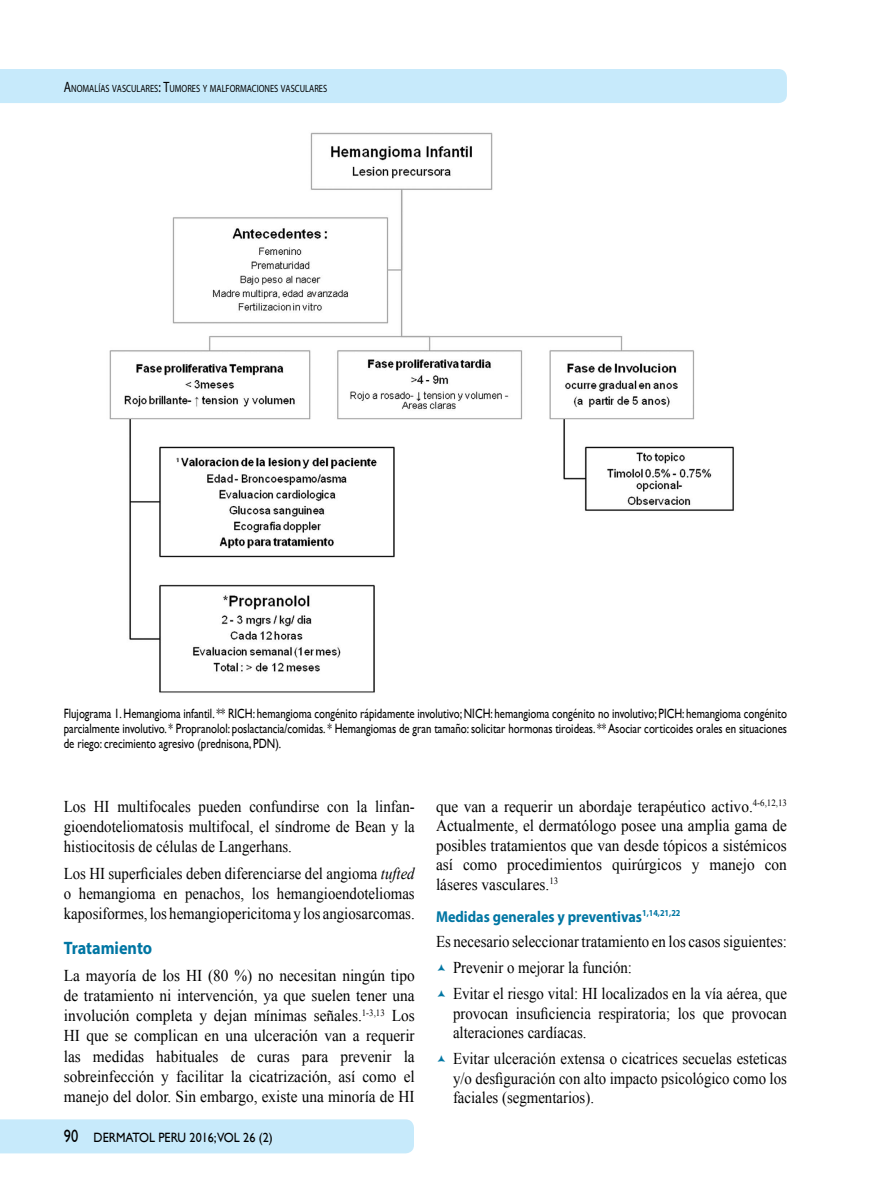
<style>
.page{position:relative;width:872px;height:1191px;background:#fff}
.page>*{position:absolute;margin:0;border:0;box-sizing:border-box;transform-origin:0 0}
.t1{font:700 18px "Myriad Pro";color:#0076a3;scale:.9 1}
.t2{font:16.5px/20.2px "Times New Roman";color:#000;text-align:justify;scale:.9 1}
.t3{font:16.5px/20.2px "Times New Roman";color:#000;text-align:justify;scale:.93 1}
.t4{font:700 15.75px "Myriad Pro";color:#0076a3;scale:.9 1}
.t5{font:13.5px/15px "Gill Sans";color:#000;text-align:justify;scale:.8 1}
.t6{font:13.5px "Gill Sans";color:#000;scale:.9 1}
.t7{font:10.5px "Myriad Pro";color:#000;scale:.8 1}
.s1{font-size:15px}
.s2{font-style:italic}
.s3{font-size:18px}
</style>
<div class="page">
<div style="left:0;top:69px;width:787px;height:34px;background:#c7eafb"></div>
<div style="left:0;top:1119px;width:414px;height:34px;background:#c7eafb"></div>
<img style="left:109px;top:132px;width:625px;height:561px">
<p class="t7" style="left:64px;top:82px;width:331px"><span class="s1">A</span>NOMALÍAS VASCULARES<span class="s1">: T</span>UMORES Y MALFORMACIONES VASCULARES</p>
<p class="t5" style="left:64px;top:705px;width:905px">Flujograma 1. Hemangioma infantil. ** RICH: hemangioma congénito rápidamente involutivo; NICH: hemangioma congénito no involutivo; PICH: hemangioma congénito parcialmente involutivo. * Propranolol: poslactancia/comidas. * Hemangiomas de gran tamaño: solicitar hormonas tiroideas. ** Asociar corticoides orales en situaciones de riego: crecimiento agresivo (prednisona, PDN).</p>
<p class="t2" style="left:64px;top:795px;width:391px">Los HI multifocales pueden confundirse con la linfan&shy;gioendoteliomatosis multifocal, el síndrome de Bean y la histiocitosis de células de Langerhans.</p>
<p class="t2" style="left:64px;top:862px;width:391px">Los HI superficiales deben diferenciarse del angioma <span class="s2">tufted </span>o hemangioma en penachos, los hemangioendoteliomas kaposiformes, los hemangiopericitoma y los angiosarcomas.</p>
<p class="t1" style="left:64px;top:936px;width:100px">Tratamiento</p>
<p class="t3" style="left:64px;top:964px;width:379px">La mayoría de los HI (80 %) no necesitan ningún tipo de tratamiento ni intervención, ya que suelen tener una involución completa y dejan mínimas señales.<sup>1-3,13</sup> Los HI que se complican en una ulceración van a requerir las medidas habituales de curas para prevenir la sobreinfección y facilitar la cicatrización, así como el manejo del dolor. Sin embargo, existe una minoría de HI</p>
<p class="t6" style="left:64px;top:1129px;width:234px"><span class="s3">90</span> DERMATOL PERU 2016;VOL 26 (2)</p>
<p class="t3" style="left:436px;top:796px;width:379px;line-height:19.5px">que van a requerir un abordaje terapéutico activo.<sup>4-6,12,13<br></sup>Actualmente, el dermatólogo posee una amplia gama de posibles tratamientos que van desde tópicos a sistémicos así como procedimientos quirúrgicos y manejo con láseres vasculares.<sup>13</sup></p>
<p class="t4" style="left:436px;top:906px;width:273px">Medidas generales y preventivas<sup>1,14,21,22</sup></p>
<p class="t2" style="left:453px;top:928px;width:372px;line-height:26px;text-align:left;text-indent:-17px">Es necesario seleccionar tratamiento en los casos siguientes:<br>Prevenir o mejorar la función:<br>Evitar el riesgo vital: HI localizados en la vía aérea, que</p>
<p class="t2" style="left:453px;top:1003px;width:372px;line-height:19.5px">provocan insuficiencia respiratoria; los que provocan alteraciones cardíacas.</p>
<p class="t2" style="left:453px;top:1048px;width:372px;line-height:19.5px">Evitar ulceración extensa o cicatrices secuelas esteticas y/o desfiguración con alto impacto psicológico como los faciales (segmentarios).</p>
</div>
